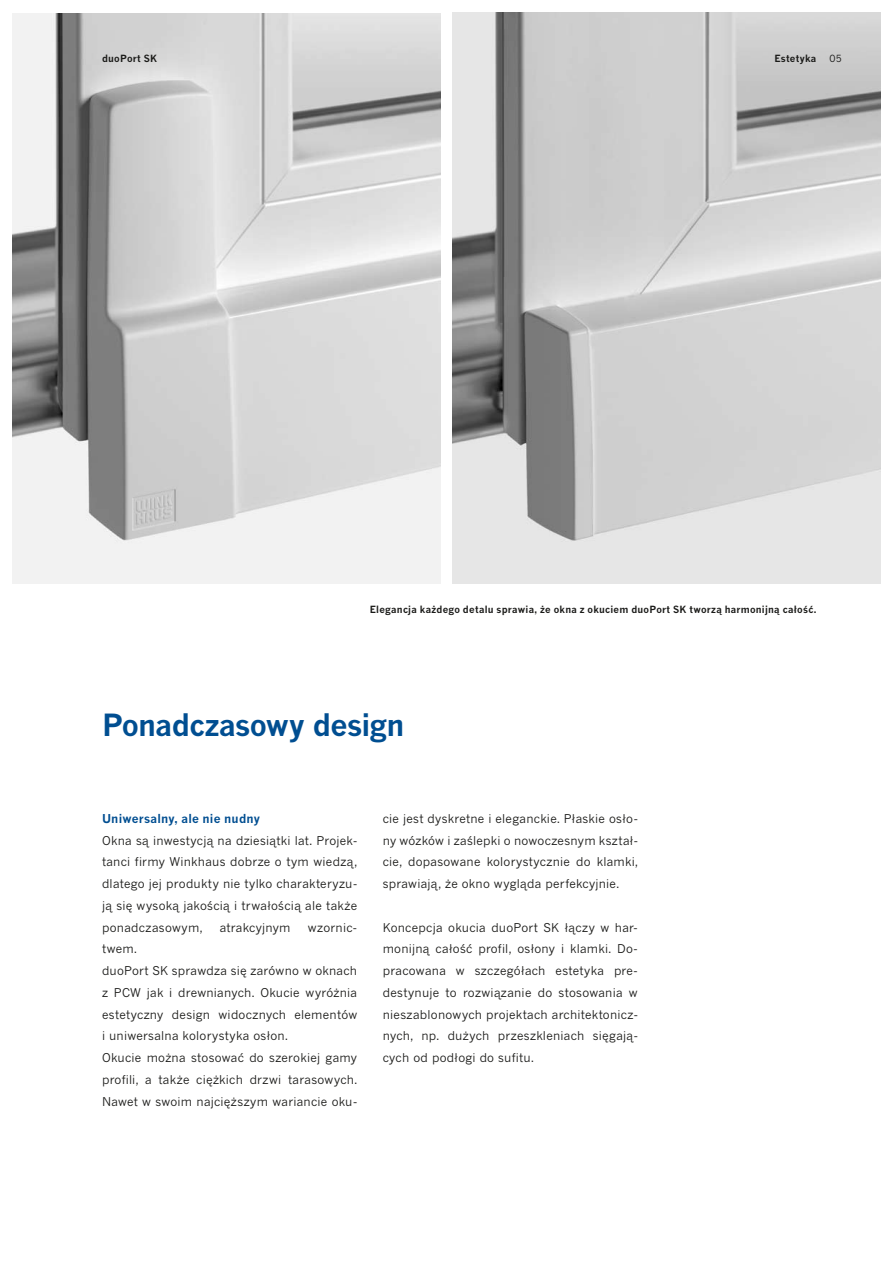
<style>
.page{position:relative;width:893px;height:1263px;background:#fff}
.page>*{position:absolute;margin:0;border:0;box-sizing:border-box;transform-origin:0 0}
.t1{font:700 30px "News Gothic MT Pro";letter-spacing:-.025em;color:#004e91}
.t2{font:12px/21.8px "News Gothic MT Pro";letter-spacing:.02em;color:#1a1a18;text-align:justify}
.t3{font:700 12px "News Gothic MT Pro";letter-spacing:.015em;color:#004e91}
.t4{font:700 9.75px "News Gothic MT Pro";letter-spacing:.025em;color:#1a1a18}
.t5{font:9.75px "News Gothic MT Pro";color:#1a1a18}
</style>
<div class="page">
<img style="left:13px;top:14px;width:427px;height:570px">
<img style="left:453px;top:13px;width:427px;height:571px">
<p class="t4" style="left:102px;top:52px;width:57px">duoPort SK</p>
<p class="t4" style="left:774px;top:52px;width:44px">Estetyka</p>
<p class="t5" style="left:829px;top:52px;width:14px">05</p>
<p class="t4" style="left:370px;top:603px;width:448px">Elegancja każdego detalu sprawia, że okna z okuciem duoPort SK tworzą harmonijną całość.</p>
<h1 class="t1" style="left:102px;top:706px;width:304px">Ponadczasowy design</h1>
<p class="t3" style="left:102px;top:811px;width:160px">Uniwersalny, ale nie nudny</p>
<p class="t2" style="left:102px;top:829px;width:257px">Okna są inwestycją na dziesiątki lat. Projek&shy;tanci firmy Winkhaus dobrze o tym wiedzą, dlatego jej produkty nie tylko charakteryzu&shy;ją się wysoką jakością i trwałością ale także ponadczasowym,</p>
<p class="t2" style="left:220px;top:916px;width:72px">atrakcyjnym</p>
<p class="t2" style="left:308px;top:916px;width:51px">wzornic-</p>
<p class="t2" style="left:102px;top:938px;width:257px;text-align:left">twem.<br>duoPort SK sprawdza się zarówno w oknach z PCW jak i drewnianych. Okucie wyróżnia estetyczny design widocznych elementów i uniwersalna kolorystyka osłon.<br>Okucie można stosować do szerokiej gamy profili, a także ciężkich drzwi tarasowych.<br>Nawet w swoim najcięższym wariancie oku-</p>
<p class="t2" style="left:383px;top:807px;width:257px">cie jest dyskretne i eleganckie. Płaskie osło&shy;ny wózków i zaślepki o nowoczesnym kształ&shy;cie, dopasowane kolorystycznie do klamki, sprawiają, że okno wygląda perfekcyjnie.</p>
<p class="t2" style="left:383px;top:916px;width:257px">Koncepcja okucia duoPort SK łączy w har&shy;monijną całość profil, osłony i klamki. Do&shy;pracowana w szczegółach estetyka pre&shy;destynuje to rozwiązanie do stosowania w nieszablonowych projektach architektonicz&shy;nych, np. dużych przeszkleniach sięgają&shy;cych od podłogi do sufitu.</p>
</div>
